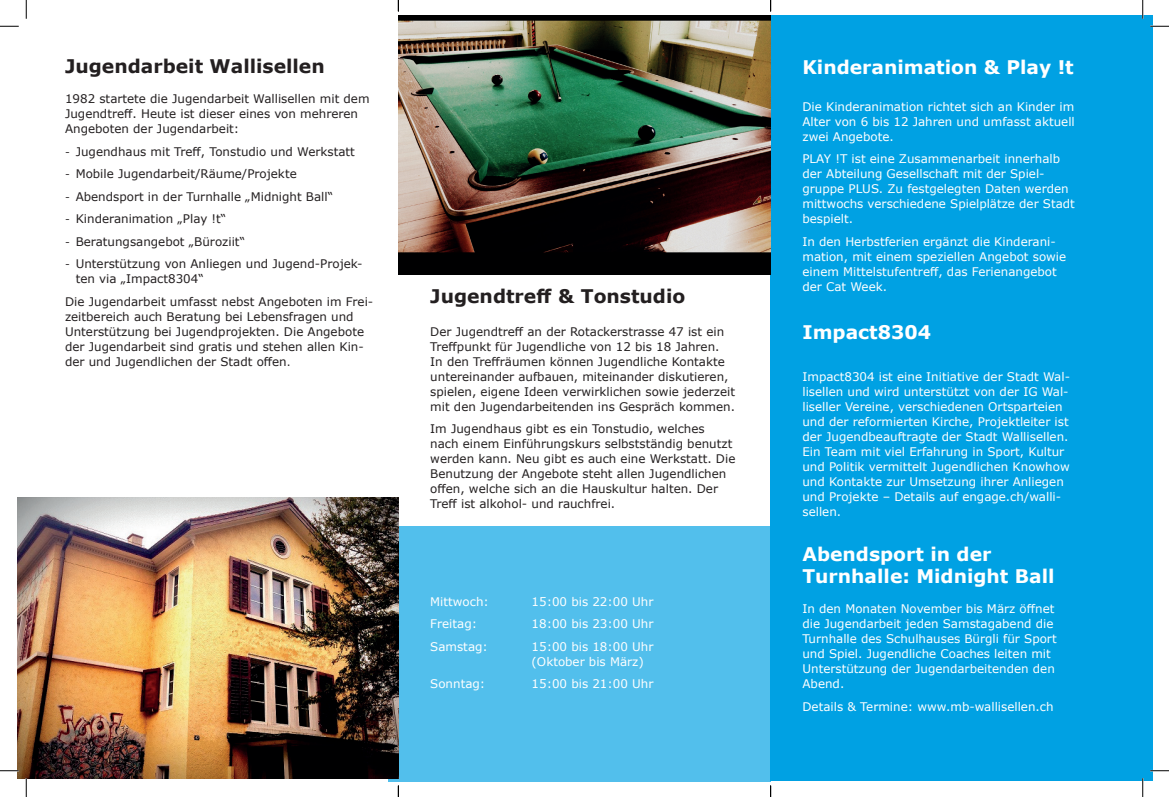
<style>
.page{position:relative;width:1169px;height:797px;background:#fff}
.page>*{position:absolute;margin:0;border:0;box-sizing:border-box;transform-origin:0 0}
.t1{font:700 18.75px/22.5px "Verdana";color:#fff}
.t2{font:700 18.75px "Verdana";color:#231f20}
.t3{font:11.88px/15px "Verdana";color:#fff}
.t4{font:11.88px/15px "Verdana";color:#231f20}
.s1{font-size:10.62px}
</style>
<div class="page">
<div style="left:770px;top:16px;width:383px;height:765px;background:#00a1e3"></div>
<div style="left:388px;top:526px;width:382px;height:255px;background:#52bfec"></div>
<img style="left:18px;top:497px;width:380px;height:281px">
<img style="left:398px;top:16px;width:372px;height:258px">
<svg style="left:0;top:25px;width:19px;height:2px"></svg>
<svg style="left:1150px;top:25px;width:19px;height:2px"></svg>
<svg style="left:0;top:770px;width:19px;height:1px"></svg>
<svg style="left:1150px;top:770px;width:19px;height:1px"></svg>
<svg style="left:25px;top:0;width:2px;height:19px"></svg>
<svg style="left:25px;top:778px;width:2px;height:19px"></svg>
<svg style="left:1142px;top:0;width:1px;height:19px"></svg>
<svg style="left:1142px;top:778px;width:1px;height:19px"></svg>
<svg style="left:398px;top:785px;width:1px;height:12px"></svg>
<svg style="left:770px;top:785px;width:1px;height:12px"></svg>
<h1 class="t2" style="left:65px;top:52px;width:261px">Jugendarbeit Wallisellen</h1>
<p class="t4" style="left:65px;top:91px;width:306px">1982 startete die Jugendarbeit Wallisellen mit dem<br>Jugendtreff. Heute ist dieser eines von mehreren<br>Angeboten der Jugendarbeit:</p>
<p class="t4" style="left:65px;top:144px;width:291px"><span class="s1">-</span> Jugendhaus mit Treff, Tonstudio und Werkstatt</p>
<p class="t4" style="left:65px;top:166px;width:233px"><span class="s1">-</span> Mobile Jugendarbeit/Räume/Projekte</p>
<p class="t4" style="left:65px;top:189px;width:270px"><span class="s1">-</span> Abendsport in der Turnhalle „Midnight Ball“</p>
<p class="t4" style="left:65px;top:211px;width:163px"><span class="s1">-</span> Kinderanimation „Play !t“</p>
<p class="t4" style="left:65px;top:234px;width:181px"><span class="s1">-</span> Beratungsangebot „Büroziit“</p>
<p class="t4" style="left:76px;top:256px;width:288px;text-indent:-11px"><span class="s1">-</span> Unterstützung von Anliegen und Jugend-Projek&shy;ten via „Impact8304“</p>
<p class="t4" style="left:65px;top:294px;width:310px">Die Jugendarbeit umfasst nebst Angeboten im Frei&shy;zeitbereich auch Beratung bei Lebensfragen und Unterstützung bei Jugendprojekten. Die Angebote der Jugendarbeit sind gratis und stehen allen Kin&shy;der und Jugendlichen der Stadt offen<span class="s1">.</span></p>
<h1 class="t2" style="left:430px;top:283px;width:256px">Jugendtreff &amp; Tonstudio</h1>
<p class="t4" style="left:430px;top:324px;width:306px">Der Jugendtreff an der Rotackerstrasse 47 ist ein Treffpunkt für Jugendliche von 12 bis 18 Jahren.<br>In den Treffräumen können Jugendliche Kontakte untereinander aufbauen, miteinander diskutieren, spielen, eigene Ideen verwirklichen sowie jederzeit mit den Jugendarbeitenden ins Gespräch kommen.</p>
<p class="t4" style="left:430px;top:421px;width:307px">Im Jugendhaus gibt es ein Tonstudio, welches nach einem Einführungskurs selbstständig benutzt werden kann. Neu gibt es auch eine Werkstatt. Die Benutzung der Angebote steht allen Jugendlichen offen, welche sich an die Hauskultur halten. Der Treff ist alkohol- und rauchfrei.</p>
<p class="t3" style="left:430px;top:594px;width:60px">Mittwoch:</p>
<p class="t3" style="left:531px;top:594px;width:123px">15:00 bis 22:00 Uhr</p>
<p class="t3" style="left:430px;top:616px;width:48px">Freitag:</p>
<p class="t3" style="left:531px;top:616px;width:123px">18:00 bis 23:00 Uhr</p>
<p class="t3" style="left:430px;top:639px;width:59px">Samstag:</p>
<p class="t3" style="left:531px;top:639px;width:123px">15:00 bis 18:00 Uhr (Oktober bis März)</p>
<p class="t3" style="left:430px;top:676px;width:56px">Sonntag:</p>
<p class="t3" style="left:531px;top:676px;width:123px">15:00 bis 21:00 Uhr</p>
<h1 class="t1" style="left:802px;top:56px;width:273px">Kinderanimation &amp; Play !t</h1>
<p class="t3" style="left:802px;top:99px;width:274px;text-align:justify">Die Kinderanimation richtet sich an Kinder im Alter von 6 bis 12 Jahren und umfasst aktuell zwei Angebote.</p>
<p class="t3" style="left:802px;top:151px;width:274px">PLAY !T ist eine Zusammenarbeit innerhalb der Abteilung Gesellschaft mit der Spiel&shy;gruppe PLUS. Zu festgelegten Daten werden mittwochs verschiedene Spielplätze der Stadt bespielt.</p>
<p class="t3" style="left:802px;top:234px;width:265px">In den Herbstferien ergänzt die Kinderani&shy;mation, mit einem speziellen Angebot sowie einem Mittelstufentreff, das Ferienangebot der Cat Week.</p>
<h1 class="t1" style="left:802px;top:321px;width:130px">Impact8304</h1>
<p class="t3" style="left:802px;top:369px;width:269px">Impact8304 ist eine Initiative der Stadt Wal&shy;lisellen und wird unterstützt von der IG Wal&shy;liseller Vereine, verschiedenen Ortsparteien und der reformierten Kirche, Projektleiter ist der Jugendbeauftragte der Stadt Wallisellen.<br>Ein Team mit viel Erfahrung in Sport, Kultur und Politik vermittelt Jugendlichen Knowhow und Kontakte zur Umsetzung ihrer Anliegen und Projekte – Details auf engage.ch/walli&shy;sellen.</p>
<h1 class="t1" style="left:802px;top:542px;width:254px">Abendsport in der<br>Turnhalle: Midnight Ball</h1>
<p class="t3" style="left:802px;top:601px;width:256px">In den Monaten November bis März öffnet die Jugendarbeit jeden Samstagabend die Turnhalle des Schulhauses Bürgli für Sport und Spiel. Jugendliche Coaches leiten mit Unterstützung der Jugendarbeitenden den Abend.</p>
<p class="t3" style="left:802px;top:699px;width:253px">Details &amp; Termine: www.mb-wallisellen.ch</p>
</div>
